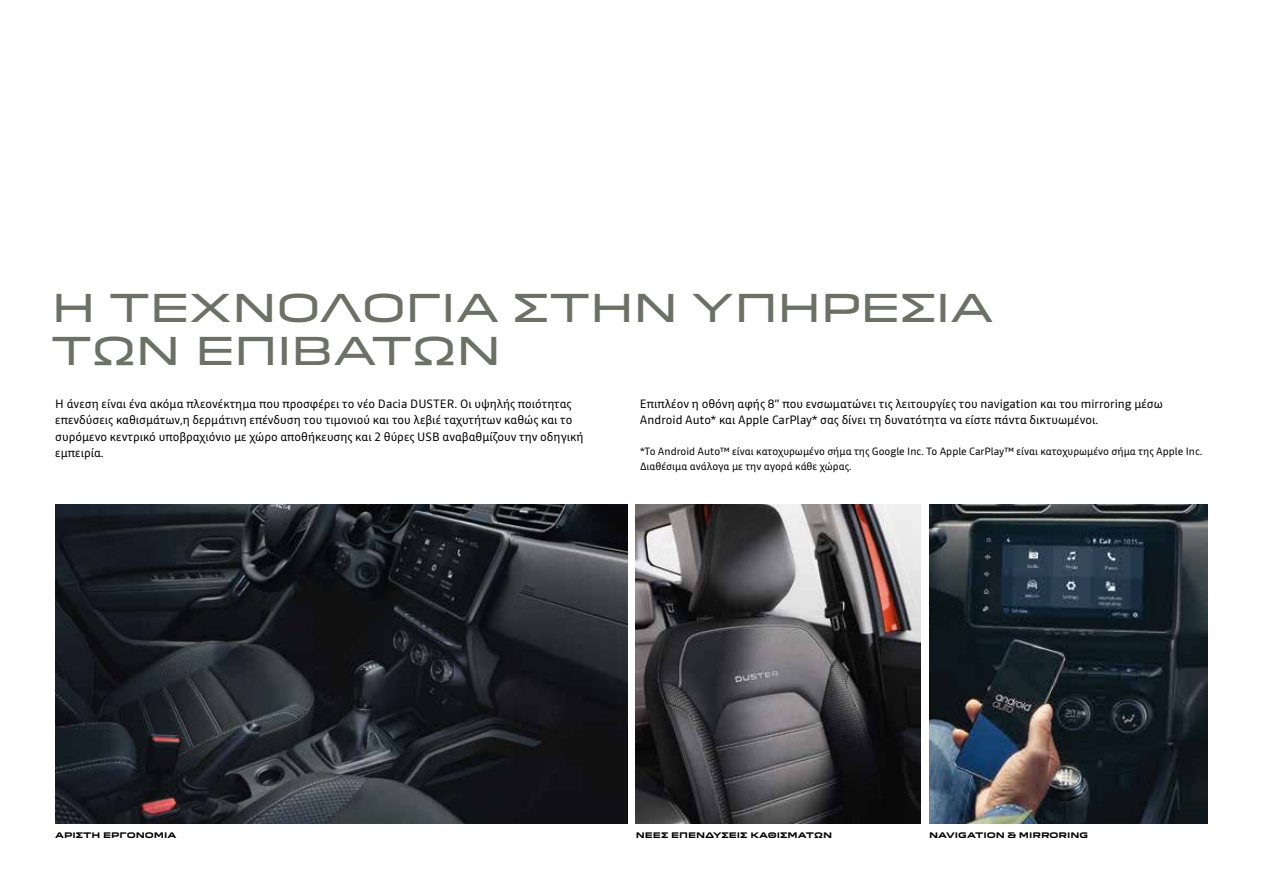
<style>
.page{position:relative;width:1263px;height:893px;background:#fff}
.page>*{position:absolute;margin:0;border:0;box-sizing:border-box;transform-origin:0 0}
.t1{font:37.5px/43.5px "Dacia Block Extended";letter-spacing:-.035em;color:#6d7065}
.t2{font:12px/16.5px "Read";color:#000}
.t3{font:10.5px/14.4px "Read";color:#000}
.t4{font:700 7.5px "Dacia Block Extended";color:#000}
</style>
<div class="page">
<img style="left:636px;top:505px;width:284px;height:319px">
<img style="left:55px;top:505px;width:572px;height:319px">
<img style="left:929px;top:505px;width:279px;height:319px">
<h1 class="t1" style="left:51px;top:287px;width:945px">Η ΤΕΧΝΟΛΟΓΙΑ ΣΤΗΝ ΥΠΗΡΕΣΙΑ<br>ΤΩΝ ΕΠΙΒΑΤΩΝ</h1>
<p class="t2" style="left:55px;top:395px;width:530px">Η άνεση είναι ένα ακόμα πλεονέκτημα που προσφέρει το νέο Dacia DUSTER. Οι υψηλής ποιότητας επενδύσεις καθισμάτων,η δερμάτινη επένδυση του τιμονιού και του λεβιέ ταχυτήτων καθώς και το συρόμενο κεντρικό υποβραχιόνιο με χώρο αποθήκευσης και 2 θύρες USB αναβαθμίζουν την οδηγική εμπειρία.</p>
<p class="t2" style="left:640px;top:395px;width:524px">Επιπλέον η οθόνη αφής 8” που ενσωματώνει τις λειτουργίες του navigation και του mirroring μέσω<br>Android Auto* και Apple CarPlay* σας δίνει τη δυνατότητα να είστε πάντα δικτυωμένοι.</p>
<p class="t3" style="left:640px;top:444px;width:564px">*Το Android Auto™ είναι κατοχυρωμένο σήμα της Google Inc. Το Apple CarPlay™ είναι κατοχυρωμένο σήμα της Apple Inc.<br>Διαθέσιμα ανάλογα με την αγορά κάθε χώρας.</p>
<p class="t4" style="left:55px;top:831px;width:123px">ΑΡΙΣΤΗ ΕΡΓΟΝΟΜΙΑ</p>
<p class="t4" style="left:636px;top:831px;width:198px">ΝΕΕΣ ΕΠΕΝΔΥΣΕΙΣ ΚΑΘΙΣΜΑΤΩΝ</p>
<p class="t4" style="left:929px;top:831px;width:161px">NAVIGATION &amp; MIRRORING</p>
</div>
